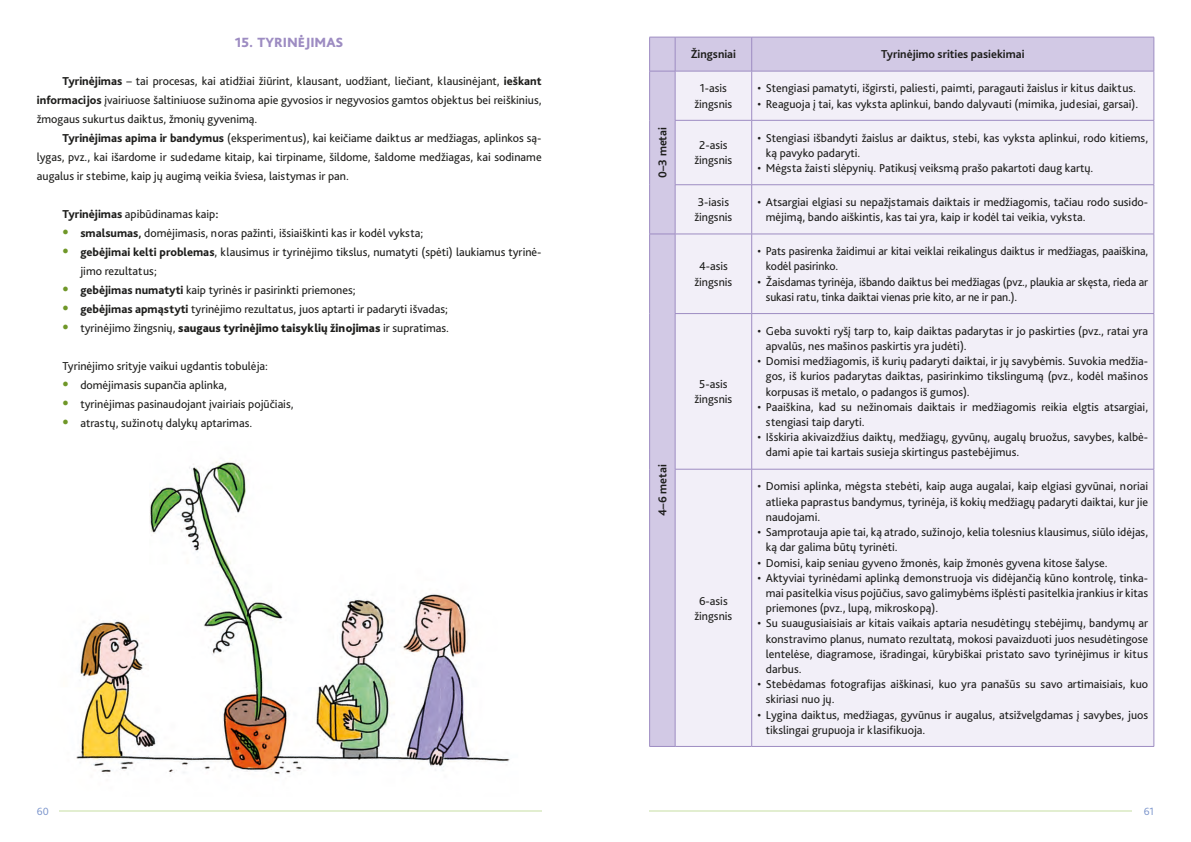
<style>
.page{position:relative;width:1191px;height:842px;background:#fff}
.page>*{position:absolute;margin:0;border:0;box-sizing:border-box;transform-origin:0 0}
.t1{font:800 14px "Bliss Pro";color:#9d8cc2}
.t2{font:12px/15.2px "Bliss Pro";color:#1d1d1b}
.t3{font:800 12px "Bliss Pro";color:#1d1d1b}
.t4{font:700 12px "Bliss Pro";color:#1d1d1b}
.t5{font:300 11px "Bliss Pro";color:#748fc9}
.s1{font-weight:800}
.s2{font-weight:700}
.s3{font-weight:700;font-size:19px;color:#6f9728}
.s4{font-weight:400}
</style>
<div class="page">
<div style="left:650px;top:38px;width:503px;height:708px;background:#d2c9e5"></div>
<div style="left:676px;top:72px;width:477px;height:674px;background:#f2eff8"></div>
<hr style="left:649px;top:71px;width:1px;height:49px;background:#9d8cc2">
<hr style="left:649px;top:120px;width:1px;height:65px;background:#9d8cc2">
<hr style="left:649px;top:185px;width:1px;height:49px;background:#9d8cc2">
<hr style="left:675px;top:71px;width:1px;height:49px;background:#9d8cc2">
<hr style="left:751px;top:71px;width:1px;height:49px;background:#9d8cc2">
<hr style="left:1153px;top:71px;width:1px;height:49px;background:#9d8cc2">
<hr style="left:675px;top:120px;width:76px;height:1px;background:#9d8cc2">
<hr style="left:675px;top:121px;width:1px;height:63px;background:#9d8cc2">
<hr style="left:751px;top:120px;width:403px;height:1px;background:#9d8cc2">
<hr style="left:751px;top:121px;width:1px;height:63px;background:#9d8cc2">
<hr style="left:1153px;top:121px;width:1px;height:63px;background:#9d8cc2">
<hr style="left:675px;top:184px;width:76px;height:1px;background:#9d8cc2">
<hr style="left:675px;top:185px;width:1px;height:49px;background:#9d8cc2">
<hr style="left:751px;top:184px;width:403px;height:1px;background:#9d8cc2">
<hr style="left:751px;top:185px;width:1px;height:49px;background:#9d8cc2">
<hr style="left:1153px;top:185px;width:1px;height:49px;background:#9d8cc2">
<svg style="left:650px;top:234px;width:25px;height:1px"></svg>
<hr style="left:649px;top:234px;width:1px;height:80px;background:#9d8cc2">
<hr style="left:649px;top:314px;width:1px;height:155px;background:#9d8cc2">
<hr style="left:649px;top:469px;width:1px;height:277px;background:#9d8cc2">
<hr style="left:675px;top:234px;width:76px;height:1px;background:#9d8cc2">
<hr style="left:675px;top:234px;width:1px;height:79px;background:#9d8cc2">
<hr style="left:751px;top:234px;width:403px;height:1px;background:#9d8cc2">
<hr style="left:751px;top:234px;width:1px;height:79px;background:#9d8cc2">
<hr style="left:1153px;top:234px;width:1px;height:79px;background:#9d8cc2">
<hr style="left:675px;top:313px;width:76px;height:1px;background:#9d8cc2">
<hr style="left:675px;top:314px;width:1px;height:155px;background:#9d8cc2">
<hr style="left:751px;top:313px;width:403px;height:1px;background:#9d8cc2">
<hr style="left:751px;top:314px;width:1px;height:155px;background:#9d8cc2">
<hr style="left:1153px;top:314px;width:1px;height:155px;background:#9d8cc2">
<hr style="left:675px;top:469px;width:76px;height:1px;background:#9d8cc2">
<hr style="left:675px;top:469px;width:1px;height:277px;background:#9d8cc2">
<hr style="left:751px;top:469px;width:403px;height:1px;background:#9d8cc2">
<hr style="left:751px;top:469px;width:1px;height:277px;background:#9d8cc2">
<hr style="left:1153px;top:469px;width:1px;height:277px;background:#9d8cc2">
<svg style="left:650px;top:37px;width:25px;height:1px"></svg>
<hr style="left:649px;top:37px;width:1px;height:34px;background:#9d8cc2">
<hr style="left:675px;top:37px;width:76px;height:1px;background:#9d8cc2">
<hr style="left:675px;top:37px;width:1px;height:34px;background:#9d8cc2">
<hr style="left:751px;top:37px;width:403px;height:1px;background:#9d8cc2">
<hr style="left:751px;top:37px;width:1px;height:34px;background:#9d8cc2">
<hr style="left:1153px;top:37px;width:1px;height:34px;background:#9d8cc2">
<svg style="left:649px;top:71px;width:26px;height:1px"></svg>
<hr style="left:675px;top:71px;width:76px;height:1px;background:#9d8cc2">
<hr style="left:751px;top:71px;width:403px;height:1px;background:#9d8cc2">
<svg style="left:649px;top:746px;width:26px;height:1px"></svg>
<hr style="left:675px;top:746px;width:76px;height:1px;background:#9d8cc2">
<hr style="left:751px;top:746px;width:403px;height:1px;background:#9d8cc2">
<img style="left:76px;top:461px;width:434px;height:313px">
<hr style="left:60px;top:810px;width:481px;height:2px;background:#e2eed0">
<hr style="left:650px;top:810px;width:482px;height:2px;background:#e2eed0">
<p class="t1" style="left:235px;top:33px;width:110px">15. TYRINĖJIMAS</p>
<p class="t2" style="left:37px;top:71px;width:506px;line-height:19px;text-align:justify;text-indent:26px"><span class="s1">Tyrinėjimas</span> – tai procesas, kai atidžiai žiūrint, klausant, uodžiant, liečiant, klausinėjant, <span class="s1">ieškant informacijos</span> įvairiuose šaltiniuose sužinoma apie gyvosios ir negyvosios gamtos objektus bei reiškinius, žmogaus sukurtus daiktus, žmonių gyvenimą.</p>
<p class="t2" style="left:37px;top:128px;width:506px;line-height:19px;text-align:justify;text-indent:26px"><span class="s1">Tyrinėjimas apima ir bandymus</span> (eksperimentus), kai keičiame daiktus ar medžiagas, aplinkos są&shy;lygas, pvz., kai išardome ir sudedame kitaip, kai tirpiname, šildome, šaldome medžiagas, kai sodiname augalus ir stebime, kaip jų augimą veikia šviesa, laistymas ir pan.</p>
<p class="t2" style="left:62px;top:206px;width:158px"><span class="s1">Tyrinėjimas</span> apibūdinamas kaip<span class="s2">:</span></p>
<p class="t2" style="left:62px;top:225px;width:362px"><span class="s3">•</span> <span class="s1">smalsumas</span><span class="s2">,</span> domėjimasis, noras pažinti, išsiaiškinti kas ir kodėl vyksta;</p>
<p class="t2" style="left:80px;top:242px;width:463px;line-height:19px;text-indent:-18px"><span class="s3">•</span> <span class="s1">gebėjimai kelti problemas</span>, klausimus ir tyrinėjimo tikslus, numatyti (spėti) laukiamus tyrinė&shy;jimo rezultatus;</p>
<p class="t2" style="left:62px;top:282px;width:295px"><span class="s3">•</span> <span class="s1">gebėjimas numatyti</span> kaip tyrinės ir pasirinkti priemones;</p>
<p class="t2" style="left:62px;top:301px;width:387px"><span class="s3">•</span> <span class="s1">gebėjimas apmąstyti</span> tyrinėjimo rezultatus, juos aptarti ir padaryti išvadas;</p>
<p class="t3" style="left:62px;top:320px;width:388px"><span class="s3">•</span> <span class="s4">tyrinėjimo žingsnių,</span> saugaus tyrinėjimo taisyklių žinojimas <span class="s4">ir supratimas.</span></p>
<p class="t2" style="left:62px;top:358px;width:207px">Tyrinėjimo srityje vaikui ugdantis tobulėja:</p>
<p class="t2" style="left:62px;top:377px;width:166px"><span class="s3">•</span> domėjimasis supančia aplinka,</p>
<p class="t2" style="left:62px;top:396px;width:233px"><span class="s3">•</span> tyrinėjimas pasinaudojant įvairiais pojūčiais,</p>
<p class="t2" style="left:62px;top:415px;width:191px"><span class="s3">•</span> atrastų, sužinotų dalykų aptarimas.</p>
<p class="t4" style="left:655px;top:178px;width:52px;rotate:-90deg">0–3 metai</p>
<p class="t4" style="left:655px;top:516px;width:53px;rotate:-90deg">4–6 metai</p>
<p class="t4" style="left:691px;top:47px;width:47px">Žingsniai</p>
<p class="t4" style="left:881px;top:47px;width:145px">Tyrinėjimo srities pasiekimai</p>
<p class="t2" style="left:694px;top:80px;width:39px;text-align:center">1-asis žingsnis</p>
<p class="t2" style="left:757px;top:80px;width:380px">• Stengiasi pamatyti, išgirsti, paliesti, paimti, paragauti žaislus ir kitus daiktus.</p>
<p class="t2" style="left:757px;top:96px;width:382px">• Reaguoja į tai, kas vyksta aplinkui, bando dalyvauti (mimika, judesiai, garsai).</p>
<p class="t2" style="left:694px;top:137px;width:39px;text-align:center">2-asis žingsnis</p>
<p class="t2" style="left:766px;top:130px;width:384px;text-indent:-9px">• Stengiasi išbandyti žaislus ar daiktus, stebi, kas vyksta aplinkui, rodo kitiems, ką pavyko padaryti.</p>
<p class="t2" style="left:757px;top:160px;width:337px">• Mėgsta žaisti slėpynių. Patikusį veiksmą prašo pakartoti daug kartų.</p>
<p class="t2" style="left:694px;top:194px;width:39px">3-iasis žingsnis</p>
<p class="t2" style="left:766px;top:194px;width:384px;text-indent:-9px">• Atsargiai elgiasi su nepažįstamais daiktais ir medžiagomis, tačiau rodo susido&shy;mėjimą, bando aiškintis, kas tai yra, kaip ir kodėl tai veikia, vyksta.</p>
<p class="t2" style="left:694px;top:259px;width:39px;text-align:center">4-asis žingsnis</p>
<p class="t2" style="left:694px;top:376px;width:39px;text-align:center">5-asis žingsnis</p>
<p class="t2" style="left:694px;top:593px;width:39px;text-align:center">6-asis žingsnis</p>
<p class="t2" style="left:766px;top:243px;width:384px;text-indent:-9px">• Pats pasirenka žaidimui ar kitai veiklai reikalingus daiktus ir medžiagas, paaiškina, kodėl pasirinko.</p>
<p class="t2" style="left:766px;top:274px;width:384px;text-indent:-9px">• Žaisdamas tyrinėja, išbando daiktus bei medžiagas (pvz., plaukia ar skęsta, rieda ar sukasi ratu, tinka daiktai vienas prie kito, ar ne ir pan.).</p>
<p class="t2" style="left:766px;top:323px;width:384px;text-indent:-9px">• Geba suvokti ryšį tarp to, kaip daiktas padarytas ir jo paskirties (pvz., ratai yra apvalūs, nes mašinos paskirtis yra judėti).</p>
<p class="t2" style="left:766px;top:353px;width:384px;text-align:justify;text-indent:-9px">• Domisi medžiagomis, iš kurių padaryti daiktai, ir jų savybėmis. Suvokia medžia&shy;gos, iš kurios padarytas daiktas, pasirinkimo tikslingumą (pvz., kodėl mašinos korpusas iš metalo, o padangos iš gumos).</p>
<p class="t2" style="left:766px;top:399px;width:384px;text-indent:-9px">• Paaiškina, kad su nežinomais daiktais ir medžiagomis reikia elgtis atsargiai, stengiasi taip daryti.</p>
<p class="t2" style="left:766px;top:429px;width:384px;text-indent:-9px">• Išskiria akivaizdžius daiktų, medžiagų, gyvūnų, augalų bruožus, savybes, kalbė&shy;dami apie tai kartais susieja skirtingus pastebėjimus.</p>
<p class="t2" style="left:766px;top:479px;width:384px;text-align:justify;text-indent:-9px">• Domisi aplinka, mėgsta stebėti, kaip auga augalai, kaip elgiasi gyvūnai, noriai atlieka paprastus bandymus, tyrinėja, iš kokių medžiagų padaryti daiktai, kur jie naudojami.</p>
<p class="t2" style="left:766px;top:524px;width:384px;text-indent:-9px">• Samprotauja apie tai, ką atrado, sužinojo, kelia tolesnius klausimus, siūlo idėjas, ką dar galima būtų tyrinėti.</p>
<p class="t2" style="left:757px;top:555px;width:352px">• Domisi, kaip seniau gyveno žmonės, kaip žmonės gyvena kitose šalyse.</p>
<p class="t2" style="left:766px;top:570px;width:384px;text-align:justify;text-indent:-9px">• Aktyviai tyrinėdami aplinką demonstruoja vis didėjančią kūno kontrolę, tinka&shy;mai pasitelkia visus pojūčius, savo galimybėms išplėsti pasitelkia įrankius ir kitas priemones (pvz., lupą, mikroskopą).</p>
<p class="t2" style="left:766px;top:615px;width:384px;text-align:justify;text-indent:-9px">• Su suaugusiaisiais ar kitais vaikais aptaria nesudėtingų stebėjimų, bandymų ar konstravimo planus, numato rezultatą, mokosi pavaizduoti juos nesudėtingose lentelėse, diagramose, išradingai, kūrybiškai pristato savo tyrinėjimus ir kitus darbus.</p>
<p class="t2" style="left:766px;top:676px;width:384px;text-indent:-9px">• Stebėdamas fotografijas aiškinasi, kuo yra panašūs su savo artimaisiais, kuo skiriasi nuo jų.</p>
<p class="t2" style="left:766px;top:707px;width:384px;text-indent:-9px">• Lygina daiktus, medžiagas, gyvūnus ir augalus, atsižvelgdamas į savybes, juos tikslingai grupuoja ir klasifikuoja.</p>
<p class="t5" style="left:37px;top:804px;width:13px">60</p>
<p class="t5" style="left:1143px;top:804px;width:12px">61</p>
</div>
